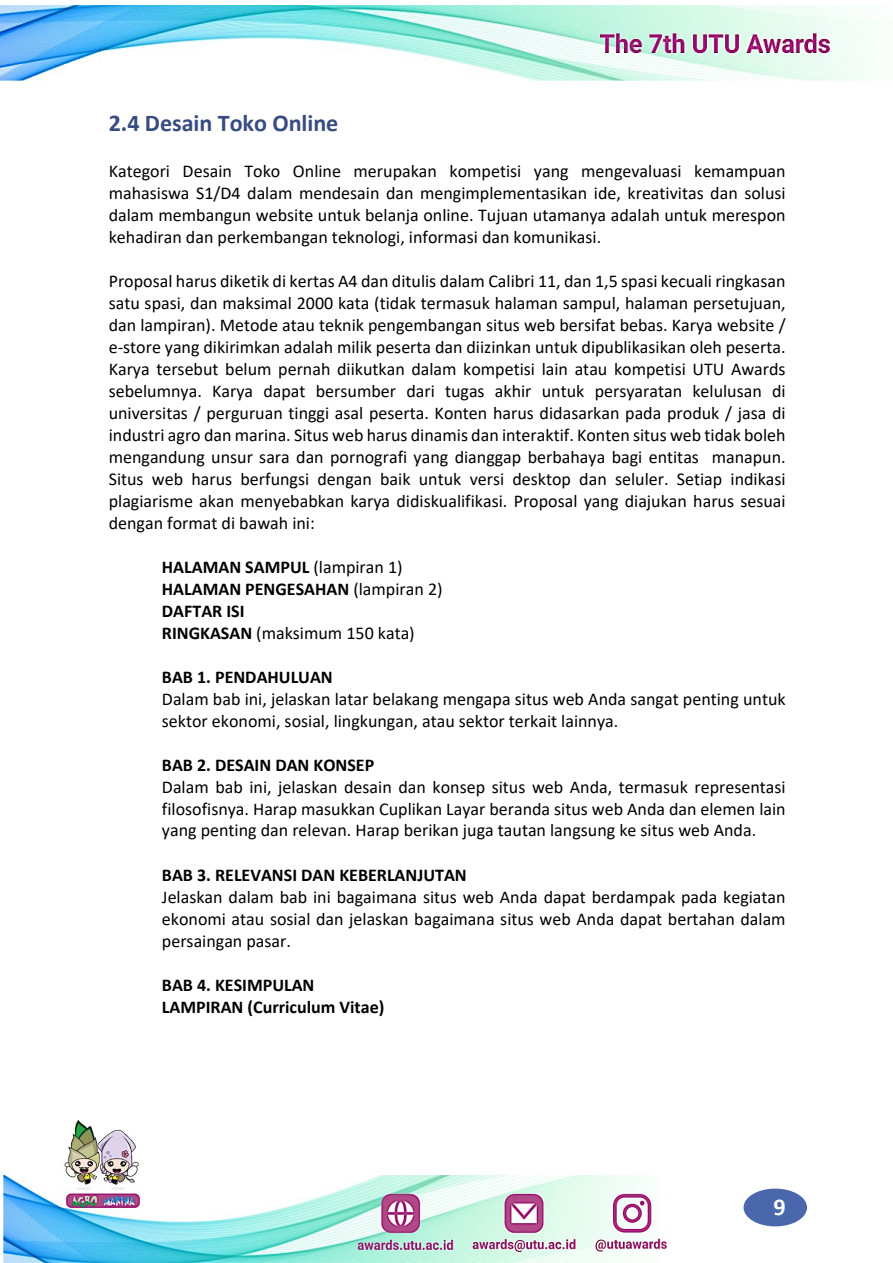
<style>
.page{position:relative;width:893px;height:1263px;background:#fff}
.page>*{position:absolute;margin:0;border:0;box-sizing:border-box;transform-origin:0 0}
.t1{font:700 24.15px "Calibri";letter-spacing:-.005em;color:#374c80}
.t2{font:700 24.15px "Calibri";color:#fff}
.t3{font:18px/21.9px "Calibri";color:#000;text-align:justify}
.t4{font:700 18px/21.9px "Calibri";color:#000}
.s1{font-weight:400}
</style>
<div class="page">
<div style="left:744px;top:1189px;width:62px;height:36px;background:#4a66ac;border-radius:50%"></div>
<div style="left:743px;top:1188px;width:64px;height:38px;border:2px solid #4a66ac;border-radius:50%"></div>
<img style="left:0;top:6px;width:884px;height:75px">
<img style="left:4px;top:1121px;width:662px;height:141px">
<h1 class="t1" style="left:109px;top:108px;width:231px">2.4 Desain Toko Online</h1>
<p class="t3" style="left:109px;top:160px;width:678px">Kategori Desain Toko Online merupakan kompetisi yang mengevaluasi kemampuan mahasiswa S1/D4 dalam mendesain dan mengimplementasikan ide, kreativitas dan solusi dalam membangun website untuk belanja online. Tujuan utamanya adalah untuk merespon kehadiran dan perkembangan teknologi, informasi dan komunikasi.</p>
<p class="t3" style="left:109px;top:270px;width:678px">Proposal harus diketik di kertas A4 dan ditulis dalam Calibri 11, dan 1,5 spasi kecuali ringkasan satu spasi, dan maksimal 2000 kata (tidak termasuk halaman sampul, halaman persetujuan, dan lampiran). Metode atau teknik pengembangan situs web bersifat bebas. Karya website / e-store yang dikirimkan adalah milik peserta dan diizinkan untuk dipublikasikan oleh peserta.<br>Karya tersebut belum pernah diikutkan dalam kompetisi lain atau kompetisi UTU Awards sebelumnya. Karya dapat bersumber dari tugas akhir untuk persyaratan kelulusan di universitas / perguruan tinggi asal peserta. Konten harus didasarkan pada produk / jasa di industri agro dan marina. Situs web harus dinamis dan interaktif. Konten situs web tidak boleh mengandung unsur sara dan pornografi yang dianggap berbahaya bagi entitas manapun.<br>Situs web harus berfungsi dengan baik untuk versi desktop dan seluler. Setiap indikasi plagiarisme akan menyebabkan karya didiskualifikasi. Proposal yang diajukan harus sesuai dengan format di bawah ini:</p>
<p class="t4" style="left:162px;top:556px;width:282px">HALAMAN SAMPUL <span class="s1">(lampiran 1)<br></span>HALAMAN PENGESAHAN <span class="s1">(lampiran 2)<br></span>DAFTAR ISI<br>RINGKASAN <span class="s1">(maksimum 150 kata)</span></p>
<p class="t4" style="left:162px;top:665px;width:172px">BAB 1. PENDAHULUAN</p>
<p class="t3" style="left:162px;top:687px;width:625px">Dalam bab ini, jelaskan latar belakang mengapa situs web Anda sangat penting untuk sektor ekonomi, sosial, lingkungan, atau sektor terkait lainnya.</p>
<p class="t4" style="left:162px;top:753px;width:214px">BAB 2. DESAIN DAN KONSEP</p>
<p class="t3" style="left:162px;top:775px;width:625px">Dalam bab ini, jelaskan desain dan konsep situs web Anda, termasuk representasi filosofisnya. Harap masukkan Cuplikan Layar beranda situs web Anda dan elemen lain yang penting dan relevan. Harap berikan juga tautan langsung ke situs web Anda.</p>
<p class="t4" style="left:162px;top:863px;width:306px">BAB 3. RELEVANSI DAN KEBERLANJUTAN</p>
<p class="t3" style="left:162px;top:885px;width:625px">Jelaskan dalam bab ini bagaimana situs web Anda dapat berdampak pada kegiatan ekonomi atau sosial dan jelaskan bagaimana situs web Anda dapat bertahan dalam persaingan pasar.</p>
<p class="t4" style="left:162px;top:973px;width:224px">BAB 4. KESIMPULAN<br>LAMPIRAN (Curriculum Vitae)</p>
<h1 class="t2" style="left:773px;top:1191px;width:14px">9</h1>
</div>
